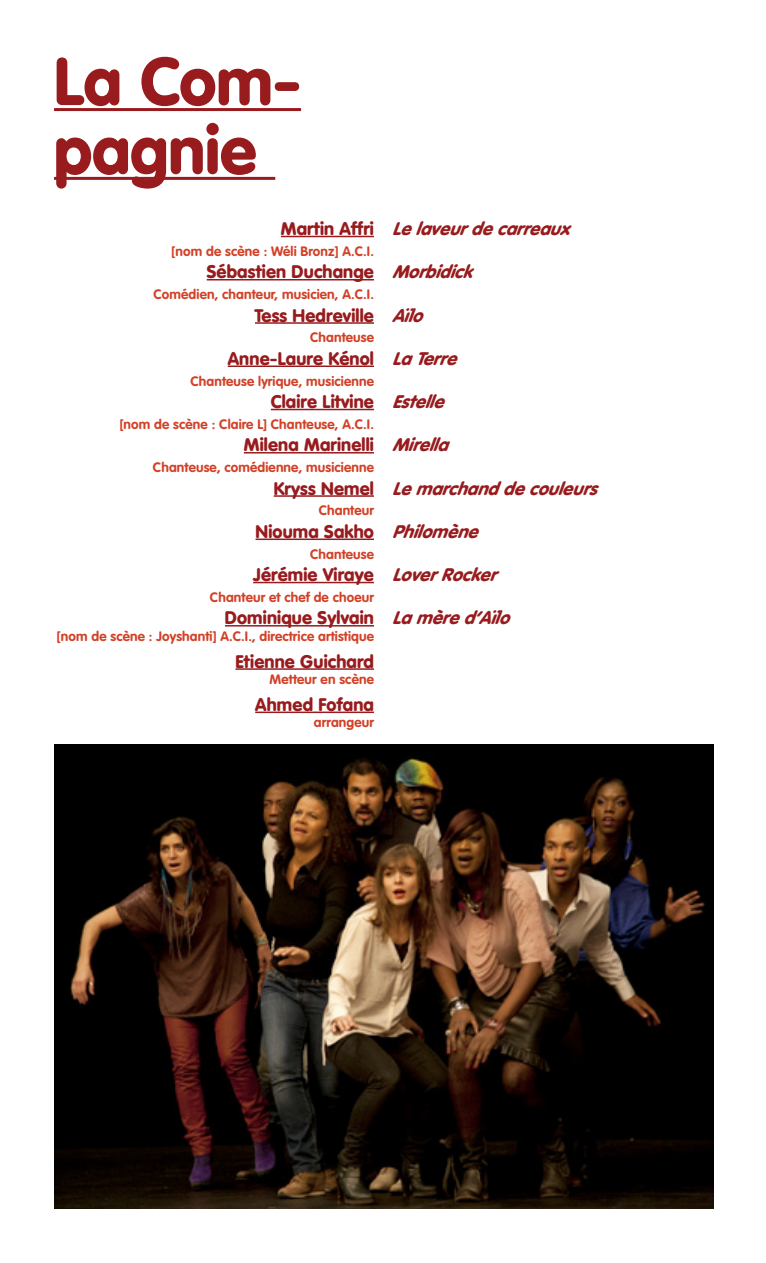
<style>
.page{position:relative;width:766px;height:1263px;background:#fff}
.page>*{position:absolute;margin:0;border:0;box-sizing:border-box;transform-origin:0 0}
.t1{font:900 66.3px/68.8px "VAG Rounded Std";color:#981b1e}
.t2{font:900 18px "VAG Rounded Std";letter-spacing:.01em;color:#981b1e}
.t3{font:italic 900 18px "VAG Rounded Std";letter-spacing:-.055em;color:#981b1e}
.t4{font:700 13.5px "VAG Rounded Std";letter-spacing:.01em;color:#d24127}
</style>
<div class="page">
<hr style="left:54px;top:108px;width:247px;height:3px;background:#981b1e">
<hr style="left:54px;top:177px;width:221px;height:3px;background:#981b1e">
<hr style="left:281px;top:236px;width:93px;height:1px;background:#981b1e">
<hr style="left:207px;top:279px;width:167px;height:1px;background:#981b1e">
<hr style="left:255px;top:322px;width:119px;height:2px;background:#981b1e">
<hr style="left:228px;top:365px;width:146px;height:2px;background:#981b1e">
<hr style="left:271px;top:409px;width:103px;height:1px;background:#981b1e">
<hr style="left:244px;top:452px;width:130px;height:1px;background:#981b1e">
<hr style="left:274px;top:495px;width:100px;height:2px;background:#981b1e">
<hr style="left:255px;top:538px;width:119px;height:2px;background:#981b1e">
<hr style="left:253px;top:582px;width:121px;height:1px;background:#981b1e">
<hr style="left:225px;top:625px;width:149px;height:1px;background:#981b1e">
<hr style="left:235px;top:668px;width:139px;height:2px;background:#981b1e">
<hr style="left:255px;top:711px;width:119px;height:2px;background:#981b1e">
<img style="left:54px;top:745px;width:659px;height:464px">
<h1 class="t1" style="left:54px;top:49px;width:248px">La Com&shy;pagnie</h1>
<h2 class="t2" style="left:281px;top:218px;width:94px">Martin Affri</h2>
<p class="t4" style="left:172px;top:243px;width:204px">[nom de scène : Wéli Bronz] A.C.I.</p>
<h2 class="t2" style="left:207px;top:261px;width:169px">Sébastien Duchange</h2>
<p class="t4" style="left:153px;top:286px;width:222px">Comédien, chanteur, musicien, A.C.I.</p>
<h2 class="t2" style="left:255px;top:304px;width:120px">Tess Hedreville</h2>
<p class="t4" style="left:310px;top:330px;width:65px">Chanteuse</p>
<h2 class="t2" style="left:228px;top:347px;width:148px">Anne-Laure Kénol</h2>
<p class="t4" style="left:190px;top:373px;width:185px">Chanteuse lyrique, musicienne</p>
<h2 class="t2" style="left:271px;top:391px;width:105px">Claire Litvine</h2>
<p class="t4" style="left:120px;top:416px;width:256px">[nom de scène : Claire L] Chanteuse, A.C.I.</p>
<h2 class="t2" style="left:244px;top:434px;width:132px">Milena Marinelli</h2>
<p class="t4" style="left:153px;top:459px;width:222px">Chanteuse, comédienne, musicienne</p>
<h2 class="t2" style="left:274px;top:477px;width:102px">Kryss Nemel</h2>
<p class="t4" style="left:318px;top:503px;width:57px">Chanteur</p>
<h2 class="t2" style="left:255px;top:521px;width:120px">Niouma Sakho</h2>
<p class="t4" style="left:310px;top:546px;width:65px">Chanteuse</p>
<h2 class="t2" style="left:253px;top:564px;width:122px">Jérémie Viraye</h2>
<p class="t4" style="left:210px;top:589px;width:165px">Chanteur et chef de choeur</p>
<h2 class="t2" style="left:225px;top:607px;width:150px">Dominique Sylvain</h2>
<p class="t4" style="left:57px;top:628px;width:318px">[nom de scène : Joyshanti] A.C.I., directrice artistique</p>
<h2 class="t2" style="left:235px;top:650px;width:140px">Etienne Guichard</h2>
<p class="t4" style="left:269px;top:671px;width:106px">Metteur en scène</p>
<h2 class="t2" style="left:255px;top:694px;width:120px">Ahmed Fofana</h2>
<p class="t4" style="left:314px;top:715px;width:62px">arrangeur</p>
<h2 class="t3" style="left:392px;top:218px;width:187px">Lelaveurdecarreaux</h2>
<h2 class="t3" style="left:392px;top:261px;width:89px">Morbidick</h2>
<h2 class="t3" style="left:392px;top:304px;width:40px">Aïlo</h2>
<h2 class="t3" style="left:392px;top:347px;width:73px">LaTerre</h2>
<h2 class="t3" style="left:392px;top:391px;width:61px">Estelle</h2>
<h2 class="t3" style="left:392px;top:434px;width:65px">Mirella</h2>
<h2 class="t3" style="left:392px;top:477px;width:214px">Lemarchanddecouleurs</h2>
<h2 class="t3" style="left:392px;top:521px;width:95px">Philomène</h2>
<h2 class="t3" style="left:392px;top:564px;width:114px">LoverRocker</h2>
<h2 class="t3" style="left:392px;top:607px;width:127px">Lamèred’Aïlo</h2>
</div>
